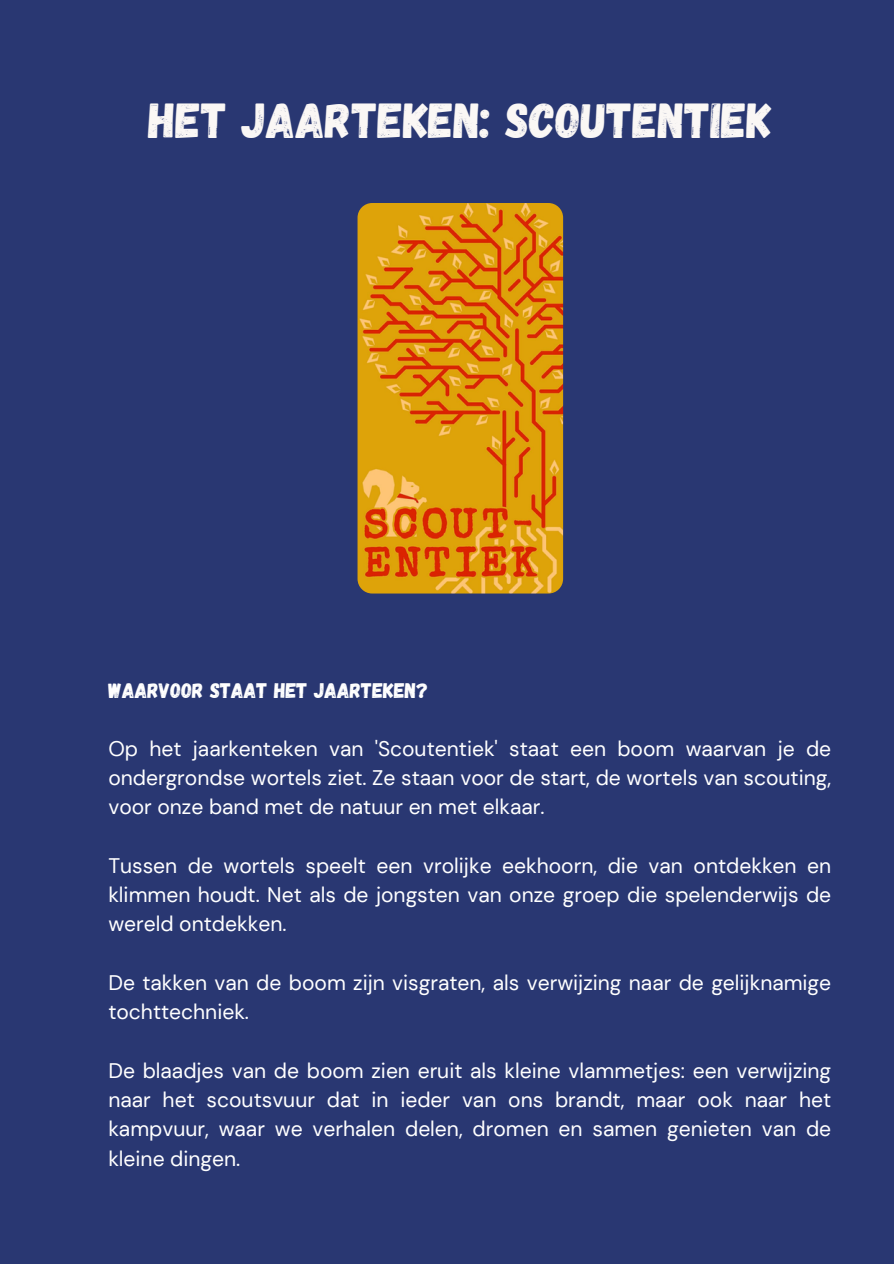
<style>
.page{position:relative;width:894px;height:1264px;background:#fff}
.page>*{position:absolute;margin:0;border:0;box-sizing:border-box;transform-origin:0 0}
.t1{font:49.05px "Gagalin";color:#faf7f5}
.t2{font:21px/29.2px "DM Sans";color:#fff;text-align:justify}
.t3{font:21px "Gagalin";color:#fff}
</style>
<div class="page">
<div style="left:0;top:0;width:893px;height:1263px;background:#293772"></div>
<img style="left:357px;top:203px;width:206px;height:390px;border-radius:15px">
<h1 class="t1" style="left:148px;top:89px;width:624px">HET JAARTEKEN: SCOUTENTIEK</h1>
<p class="t3" style="left:108px;top:677px;width:321px">WAARVOOR STAAT HET JAARTEKEN?</p>
<p class="t2" style="left:108px;top:734px;width:724px">Op het jaarkenteken van 'Scoutentiek' staat een boom waarvan je de ondergrondse wortels ziet. Ze staan voor de start, de wortels van scouting, voor onze band met de natuur en met elkaar.</p>
<p class="t2" style="left:108px;top:851px;width:724px">Tussen de wortels speelt een vrolijke eekhoorn, die van ontdekken en klimmen houdt. Net als de jongsten van onze groep die spelenderwijs de wereld ontdekken.</p>
<p class="t2" style="left:108px;top:968px;width:724px">De takken van de boom zijn visgraten, als verwijzing naar de gelijknamige tochttechniek.</p>
<p class="t2" style="left:108px;top:1056px;width:724px">De blaadjes van de boom zien eruit als kleine vlammetjes: een verwijzing naar het scoutsvuur dat in ieder van ons brandt, maar ook naar het kampvuur, waar we verhalen delen, dromen en samen genieten van de kleine dingen.</p>
</div>
